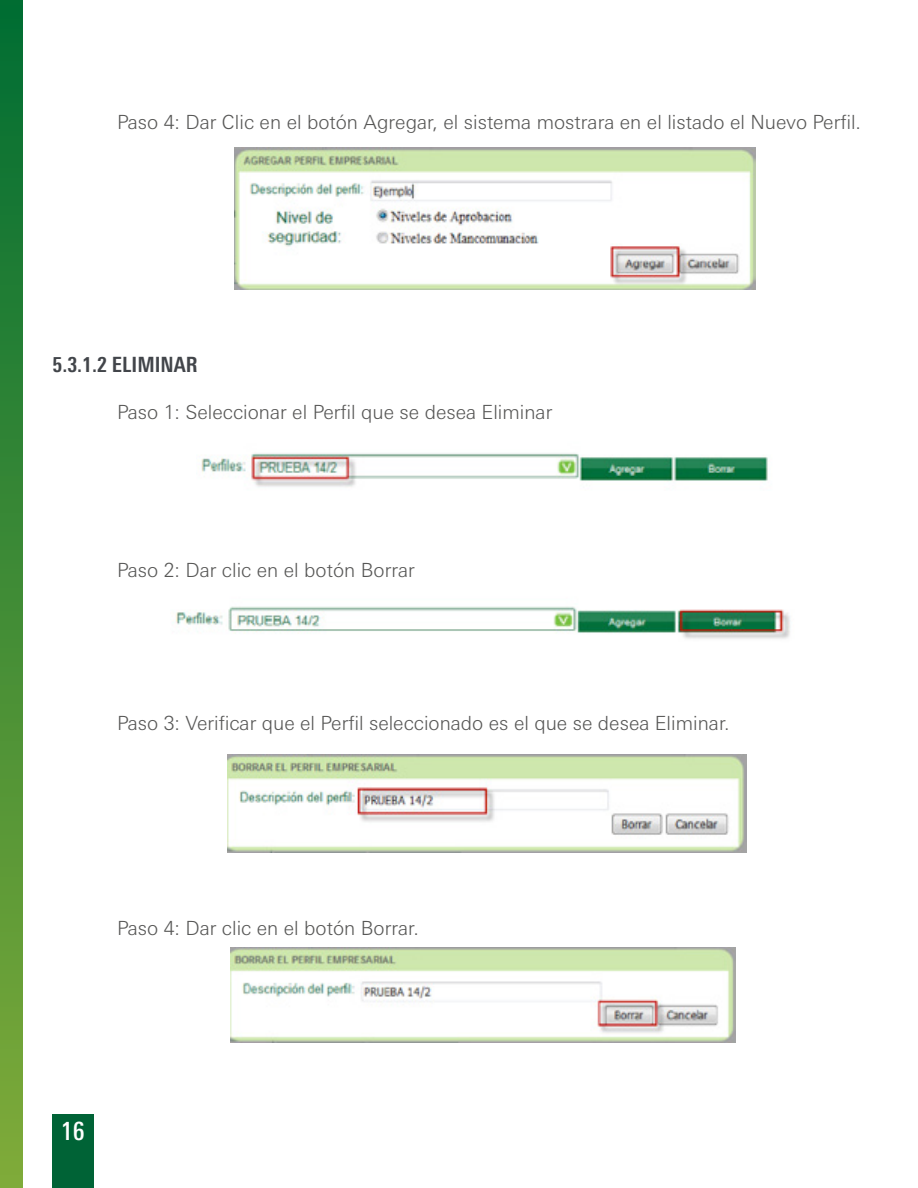
<style>
.page{position:relative;width:918px;height:1188px;background:#fff}
.page>*{position:absolute;margin:0;border:0;box-sizing:border-box;transform-origin:0 0}
.t1{font:500 condensed 25.5px "Linotype Univers";color:#fff}
.t2{font:700 condensed 21px "Linotype Univers";color:#42454a}
.t3{font:300 19.5px "Linotype Univers Basic";color:#575756}
</style>
<div class="page">
<div style="left:0;top:0;width:23px;height:1188px;background:linear-gradient(to bottom,#006d33,#80ab39)"></div>
<div style="left:52px;top:1114px;width:42px;height:74px;background:#006336"></div>
<img style="left:235px;top:147px;width:520px;height:142px">
<img style="left:201px;top:453px;width:567px;height:34px">
<img style="left:173px;top:606px;width:618px;height:33px">
<img style="left:227px;top:755px;width:519px;height:97px">
<img style="left:231px;top:948px;width:505px;height:94px">
<p class="t3" style="left:117px;top:111px;width:746px">Paso 4: Dar Clic en el botón Agregar, el sistema mostrara en el listado el Nuevo Perfil.</p>
<p class="t2" style="left:52px;top:352px;width:147px">5.3.1.2 ELIMINAR</p>
<p class="t3" style="left:117px;top:400px;width:437px">Paso 1: Seleccionar el Perfil que se desea Eliminar</p>
<p class="t3" style="left:117px;top:559px;width:299px">Paso 2: Dar clic en el botón Borrar</p>
<p class="t3" style="left:117px;top:711px;width:614px">Paso 3: Verificar que el Perfil seleccionado es el que se desea Eliminar.</p>
<p class="t3" style="left:117px;top:916px;width:303px">Paso 4: Dar clic en el botón Borrar.</p>
<h1 class="t1" style="left:61px;top:1116px;width:25px">16</h1>
</div>
